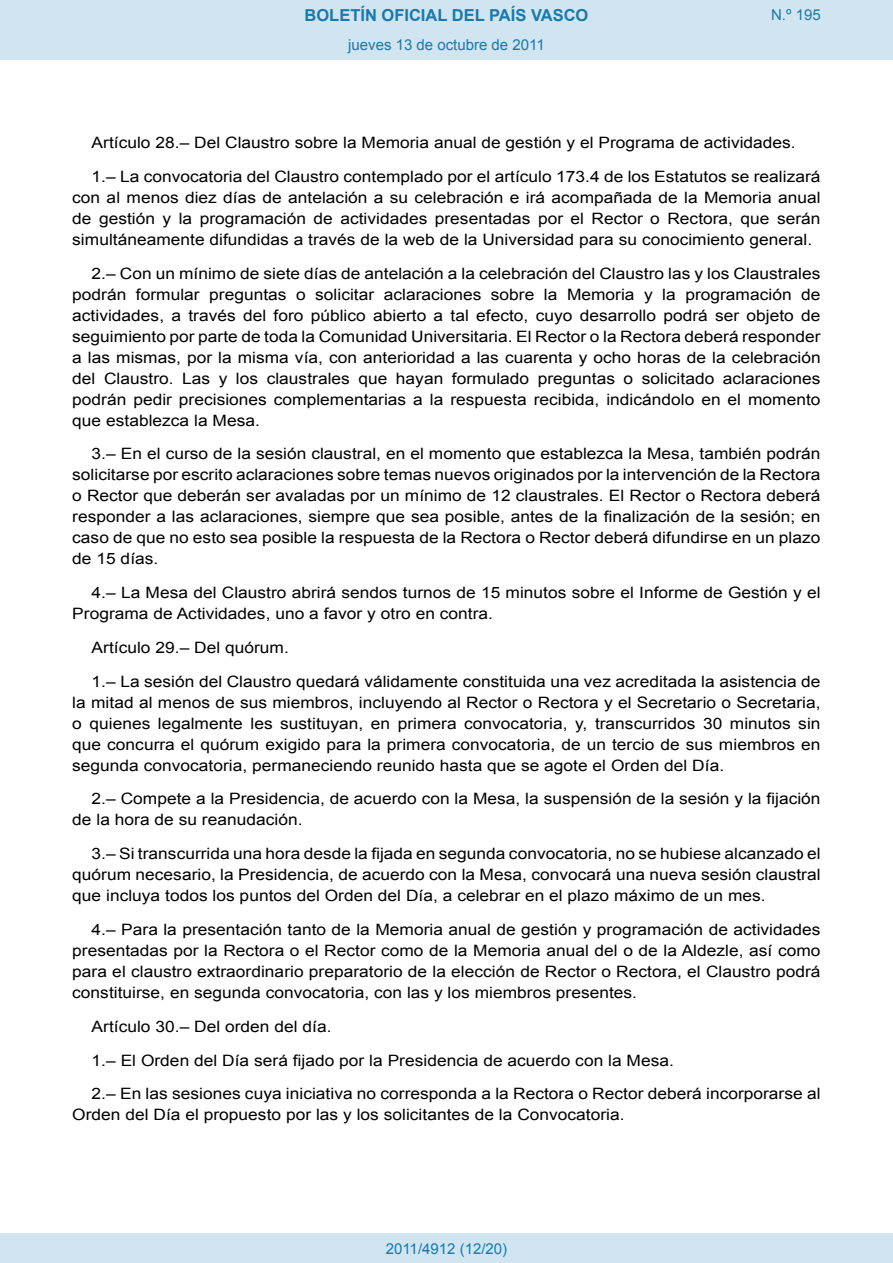
<style>
.page{position:relative;width:893px;height:1263px;background:#fff}
.page>*{position:absolute;margin:0;border:0;box-sizing:border-box;transform-origin:0 0}
.t1{font:700 16.5px "Arial";color:#1879ad}
.BOPVDetalle{font:15.6px/21px "Arial";color:#000;text-align:justify;scale:1.11 1}
.Paginacion_Centro{font:15px "Arial";color:#1879ad}
</style>
<div class="page">
<div style="left:0;top:0;width:893px;height:60px;background:#d0e5f0"></div>
<div style="left:0;top:1233px;width:893px;height:30px;background:#d0e5f0"></div>
<p class="t1" style="left:305px;top:4px;width:285px">BOLETÍN OFICIAL DEL PAÍS VASCO</p>
<p class="Paginacion_Centro" style="left:348px;top:35px;width:198px">jueves 13 de octubre de 2011</p>
<p class="Paginacion_Centro" style="left:771px;top:5px;width:51px">N.º 195</p>
<p class="BOPVDetalle" style="left:92px;top:132px;width:636px">Artículo 28.– Del Claustro sobre la Memoria anual de gestión y el Programa de actividades.</p>
<p class="BOPVDetalle" style="left:72px;top:166px;width:676px;text-indent:19px">1.– La convocatoria del Claustro contemplado por el artículo 173.4 de los Estatutos se realizará con al menos diez días de antelación a su celebración e irá acompañada de la Memoria anual de gestión y la programación de actividades presentadas por el Rector o Rectora, que serán simultáneamente difundidas a través de la web de la Universidad para su conocimiento general.</p>
<p class="BOPVDetalle" style="left:72px;top:263px;width:676px;text-indent:19px">2.– Con un mínimo de siete días de antelación a la celebración del Claustro las y los Claustrales podrán formular preguntas o solicitar aclaraciones sobre la Memoria y la programación de actividades, a través del foro público abierto a tal efecto, cuyo desarrollo podrá ser objeto de seguimiento por parte de toda la Comunidad Universitaria. El Rector o la Rectora deberá responder a las mismas, por la misma vía, con anterioridad a las cuarenta y ocho horas de la celebración del Claustro. Las y los claustrales que hayan formulado preguntas o solicitado aclaraciones podrán pedir precisiones complementarias a la respuesta recibida, indicándolo en el momento que establezca la Mesa.</p>
<p class="BOPVDetalle" style="left:72px;top:444px;width:676px;text-indent:19px">3.– En el curso de la sesión claustral, en el momento que establezca la Mesa, también podrán solicitarse por escrito aclaraciones sobre temas nuevos originados por la intervención de la Rectora o Rector que deberán ser avaladas por un mínimo de 12 claustrales. El Rector o Rectora deberá responder a las aclaraciones, siempre que sea posible, antes de la finalización de la sesión; en caso de que no esto sea posible la respuesta de la Rectora o Rector deberá difundirse en un plazo de 15 días.</p>
<p class="BOPVDetalle" style="left:72px;top:582px;width:676px;text-indent:19px">4.– La Mesa del Claustro abrirá sendos turnos de 15 minutos sobre el Informe de Gestión y el<br>Programa de Actividades, uno a favor y otro en contra.</p>
<p class="BOPVDetalle" style="left:92px;top:637px;width:179px">Artículo 29.– Del quórum.</p>
<p class="BOPVDetalle" style="left:72px;top:671px;width:676px;text-indent:19px">1.– La sesión del Claustro quedará válidamente constituida una vez acreditada la asistencia de la mitad al menos de sus miembros, incluyendo al Rector o Rectora y el Secretario o Secretaria, o quienes legalmente les sustituyan, en primera convocatoria, y, transcurridos 30 minutos sin que concurra el quórum exigido para la primera convocatoria, de un tercio de sus miembros en segunda convocatoria, permaneciendo reunido hasta que se agote el Orden del Día.</p>
<p class="BOPVDetalle" style="left:72px;top:789px;width:676px;text-indent:19px">2.– Compete a la Presidencia, de acuerdo con la Mesa, la suspensión de la sesión y la fijación de la hora de su reanudación.</p>
<p class="BOPVDetalle" style="left:72px;top:843px;width:676px;text-indent:19px">3.– Si transcurrida una hora desde la fijada en segunda convocatoria, no se hubiese alcanzado el quórum necesario, la Presidencia, de acuerdo con la Mesa, convocará una nueva sesión claustral que incluya todos los puntos del Orden del Día, a celebrar en el plazo máximo de un mes.</p>
<p class="BOPVDetalle" style="left:72px;top:919px;width:676px;text-indent:19px">4.– Para la presentación tanto de la Memoria anual de gestión y programación de actividades presentadas por la Rectora o el Rector como de la Memoria anual del o de la Aldezle, así como para el claustro extraordinario preparatorio de la elección de Rector o Rectora, el Claustro podrá constituirse, en segunda convocatoria, con las y los miembros presentes.</p>
<p class="BOPVDetalle" style="left:92px;top:1016px;width:218px">Artículo 30.– Del orden del día.</p>
<p class="BOPVDetalle" style="left:92px;top:1050px;width:526px">1.– El Orden del Día será fijado por la Presidencia de acuerdo con la Mesa.</p>
<p class="BOPVDetalle" style="left:72px;top:1083px;width:676px;text-indent:19px">2.– En las sesiones cuya iniciativa no corresponda a la Rectora o Rector deberá incorporarse al<br>Orden del Día el propuesto por las y los solicitantes de la Convocatoria.</p>
<p class="Paginacion_Centro" style="left:386px;top:1238px;width:123px">2011/4912 (12/20)</p>
</div>
